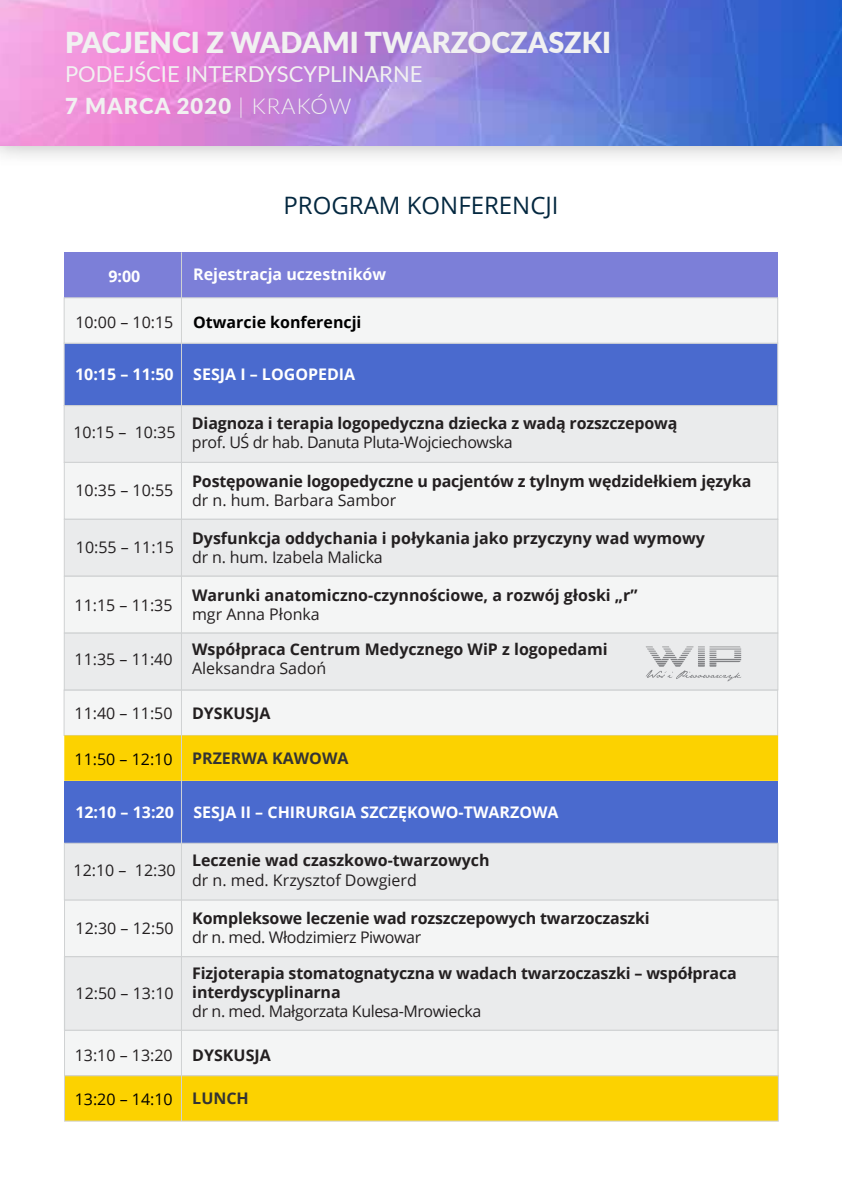
<style>
.page{position:relative;width:842px;height:1191px;background:#fff}
.page>*{position:absolute;margin:0;border:0;box-sizing:border-box;transform-origin:0 0}
.t1{font:900 28.8px "Lato";color:#f1f1f1}
.t2{font:24px "Open Sans";color:#042840}
.t3{font:22px/32.6px "Lato";color:#f1f1f1}
.t4{font:700 16px/19.2px "Open Sans";letter-spacing:-.01em;color:#231f20}
.t5{font:16px "Open Sans";color:#231f20}
.t6{font:700 16px "Open Sans";color:#fff}
.t7{font:16px "Open Sans";letter-spacing:-.025em;color:#231f20}
.t8{font:700 16px "Open Sans";color:#000}
.t9{font:700 16px "Open Sans";color:#333}
.t10{font:16px "Open Sans";color:#000}
.s1{font-weight:900}
.s2{font-weight:300}
.s3{font-weight:400;color:#231f20}
.s4{font-weight:400;color:#000}
.s5{font-weight:700;color:#333}
</style>
<div class="page">
<div style="left:64px;top:781px;width:714px;height:62px;background:#4a6ace"></div>
<div style="left:64px;top:899px;width:714px;height:58px;background:#f4f5f5;border:1px solid #d0d2d3"></div>
<div style="left:64px;top:956px;width:715px;height:75px;background:#eaebec;border:1px solid #d0d2d3"></div>
<div style="left:64px;top:1030px;width:714px;height:46px;background:#f4f5f5;border:1px solid #d0d2d3"></div>
<div style="left:64px;top:842px;width:714px;height:58px;background:#eaebec;border:1px solid #d0d2d3"></div>
<div style="left:65px;top:1075px;width:713px;height:46px;background:#fcd200"></div>
<div style="left:64px;top:1075px;width:715px;height:46px;border:1px solid #d0d2d3"></div>
<hr style="left:181px;top:252px;width:1px;height:869px;background:#d0d2d3">
<img style="left:0;top:146px;width:842px;height:635px">
<img style="left:0;top:0;width:842px;height:146px">
<svg style="left:646px;top:646px;width:95px;height:35px;background:#d3d4d5"></svg>
<h1 class="t1" style="left:65px;top:21px;width:548px">PACJENCI Z WADAMI TWARZOCZASZKI</h1>
<h3 class="t3" style="left:65px;top:56px;width:359px">PODEJŚCIE INTERDYSCYPLINARNE<br><span class="s1">7 MARCA 2020</span> <span class="s2">| KRAKÓW</span></h3>
<p class="t6" style="left:108px;top:264px;width:33px">9:00</p>
<h2 class="t2" style="left:283px;top:188px;width:277px">PROGRAM KONFERENCJI</h2>
<p class="t6" style="left:193px;top:262px;width:194px">Rejestracja uczestników</p>
<p class="t8" style="left:75px;top:311px;width:288px"><span class="s3">10:00 – 10:15</span> Otwarcie konferencji</p>
<p class="t6" style="left:75px;top:363px;width:282px">10:15 – 11:50 SESJA I – LOGOPEDIA</p>
<p class="t5" style="left:73px;top:421px;width:104px">10:15 – 10:35</p>
<p class="t5" style="left:75px;top:479px;width:100px">10:35 – 10:55</p>
<p class="t5" style="left:76px;top:536px;width:100px">10:55 – 11:15</p>
<p class="t4" style="left:192px;top:413px;width:487px">Diagnoza i terapia logopedyczna dziecka z wadą rozszczepową</p>
<p class="t7" style="left:192px;top:431px;width:322px">prof. UŚ dr hab. Danuta Pluta-Wojciechowska</p>
<p class="t4" style="left:192px;top:471px;width:561px">Postępowanie logopedyczne u pacjentów z tylnym wędzidełkiem języka</p>
<p class="t5" style="left:192px;top:489px;width:206px">dr n. hum. Barbara Sambor</p>
<p class="t4" style="left:192px;top:528px;width:514px">Dysfunkcja oddychania i połykania jako przyczyny wad wymowy</p>
<p class="t5" style="left:192px;top:546px;width:192px">dr n. hum. Izabela Malicka</p>
<p class="t4" style="left:192px;top:585px;width:447px">Warunki anatomiczno-czynnościowe, a rozwój głoski „r”</p>
<p class="t5" style="left:192px;top:603px;width:129px">mgr Anna Płonka</p>
<p class="t4" style="left:192px;top:639px;width:417px">Współpraca Centrum Medycznego WiP z logopedami</p>
<p class="t5" style="left:192px;top:657px;width:136px">Aleksandra Sadoń</p>
<p class="t4" style="left:192px;top:703px;width:80px">DYSKUSJA</p>
<p class="t5" style="left:75px;top:594px;width:100px">11:15 – 11:35</p>
<p class="t5" style="left:75px;top:648px;width:100px">11:35 – 11:40</p>
<p class="t5" style="left:75px;top:702px;width:100px">11:40 – 11:50</p>
<p class="t9" style="left:75px;top:747px;width:276px"><span class="s4">11:50 – 12:10</span> PRZERWA KAWOWA</p>
<p class="t6" style="left:75px;top:800px;width:485px">12:10 – 13:20 SESJA II – CHIRURGIA SZCZĘKOWO-TWARZOWA</p>
<p class="t4" style="left:192px;top:850px;width:299px">Leczenie wad czaszkowo-twarzowych</p>
<p class="t5" style="left:192px;top:869px;width:226px">dr n. med. Krzysztof Dowgierd</p>
<p class="t4" style="left:192px;top:908px;width:459px">Kompleksowe leczenie wad rozszczepowych twarzoczaszki</p>
<p class="t7" style="left:192px;top:926px;width:230px">dr n. med. Włodzimierz Piwowar</p>
<p class="t5" style="left:74px;top:859px;width:104px">12:10 – 12:30</p>
<p class="t5" style="left:76px;top:917px;width:100px">12:30 – 12:50</p>
<p class="t4" style="left:192px;top:963px;width:546px">Fizjoterapia stomatognatyczna w wadach twarzoczaszki – współpraca interdyscyplinarna</p>
<p class="t7" style="left:192px;top:1000px;width:290px">dr n. med. Małgorzata Kulesa-Mrowiecka</p>
<p class="t4" style="left:192px;top:1045px;width:80px">DYSKUSJA</p>
<p class="t10" style="left:75px;top:1088px;width:176px">13:20 – 14:10 <span class="s5">LUNCH</span></p>
<p class="t5" style="left:76px;top:982px;width:100px">12:50 – 13:10</p>
<p class="t5" style="left:75px;top:1044px;width:100px">13:10 – 13:20</p>
</div>
